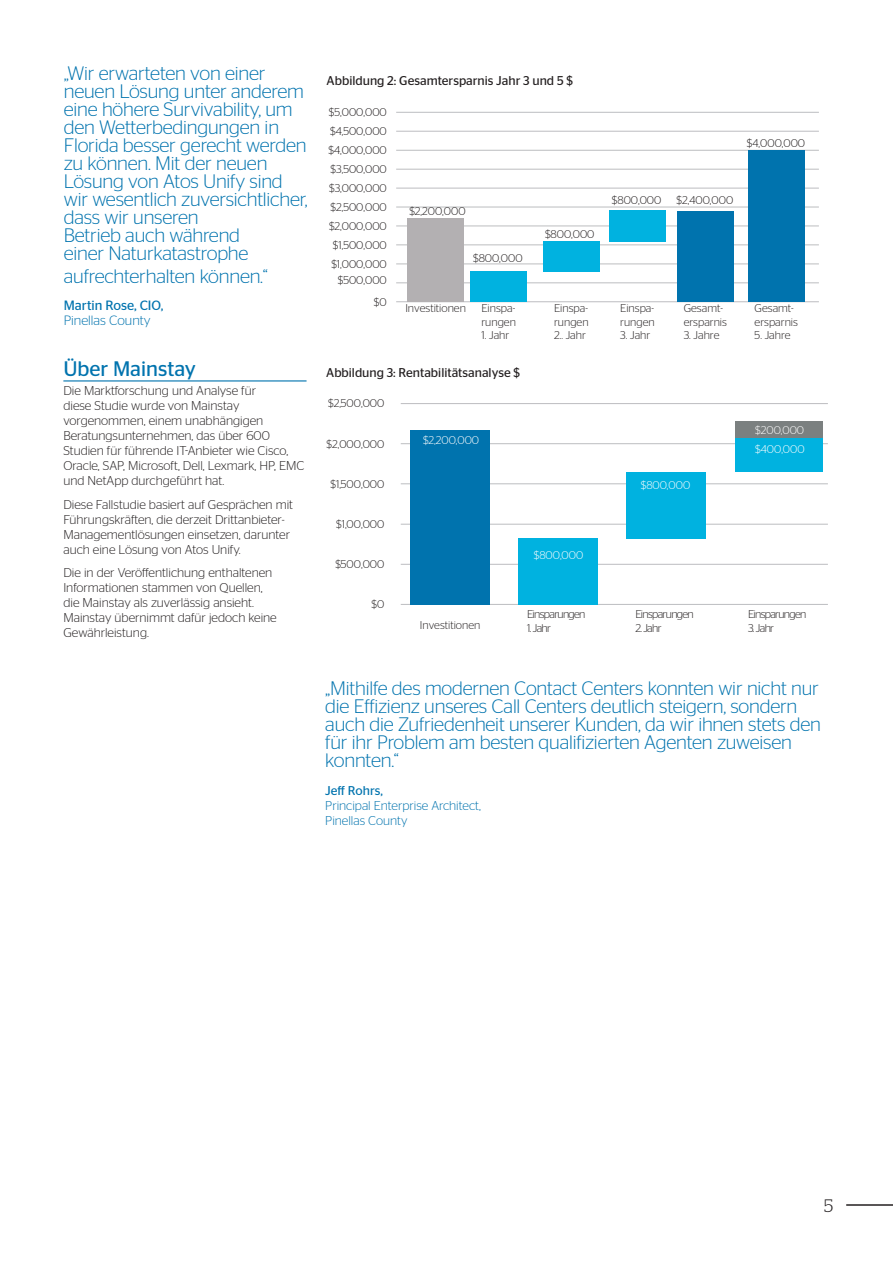
<style>
.page{position:relative;width:893px;height:1263px;background:#fff}
.page>*{position:absolute;margin:0;border:0;box-sizing:border-box;transform-origin:0 0}
.Chapter_Title{font:21px "Stag Sans";color:#0073ae}
.t1{font:300 19.5px/18px "Stag Sans";letter-spacing:-.01em;color:#0073ae}
.Page_numbering{font:300 18px "Stag";color:#231f20}
.t2{font:13.5px/15px "Stag Sans";color:#0073ae}
.Body_Copy{font:300 12.75px/15px "Stag Sans";color:#231f20}
.Body_Copy-2{font:12.75px "Stag Sans";color:#231f20}
.t3{font:300 12.75px/15px "Stag Sans";color:#0073ae}
.t4{font:300 11.25px/13.5px "Stag Sans";color:#231f20}
.t5{font:300 11.25px "Stag Sans";color:#fff}
.t6{font:300 11.25px "Stag Sans";letter-spacing:-.06em;color:#231f20}
.s1{font-weight:300}
.s2{font-weight:400}
</style>
<div class="page">
<hr style="left:63px;top:380px;width:244px;height:1px;background:#0073ae">
<hr style="left:396px;top:150px;width:423px;height:1px;background:#bcbdc0">
<hr style="left:396px;top:112px;width:423px;height:1px;background:#bcbdc0">
<hr style="left:396px;top:131px;width:423px;height:1px;background:#bcbdc0">
<hr style="left:396px;top:169px;width:423px;height:1px;background:#bcbdc0">
<hr style="left:396px;top:188px;width:423px;height:1px;background:#bcbdc0">
<hr style="left:396px;top:264px;width:423px;height:1px;background:#bcbdc0">
<hr style="left:396px;top:207px;width:423px;height:1px;background:#bcbdc0">
<hr style="left:396px;top:226px;width:423px;height:1px;background:#bcbdc0">
<hr style="left:396px;top:244px;width:423px;height:1px;background:#bcbdc0">
<hr style="left:396px;top:282px;width:423px;height:1px;background:#bcbdc0">
<hr style="left:396px;top:301px;width:423px;height:1px;background:#bcbdc0">
<div style="left:408px;top:218px;width:56px;height:84px;background:#b3b0b2"></div>
<div style="left:471px;top:271px;width:56px;height:31px;background:#00b2e0"></div>
<div style="left:543px;top:241px;width:56px;height:31px;background:#00b2e0"></div>
<div style="left:609px;top:211px;width:56px;height:31px;background:#00b2e0"></div>
<div style="left:677px;top:211px;width:56px;height:91px;background:#0073ae"></div>
<div style="left:748px;top:150px;width:56px;height:152px;background:#0073ae"></div>
<hr style="left:401px;top:524px;width:427px;height:1px;background:#bcbdc0">
<hr style="left:401px;top:564px;width:427px;height:1px;background:#bcbdc0">
<hr style="left:401px;top:604px;width:427px;height:1px;background:#bcbdc0">
<hr style="left:401px;top:403px;width:427px;height:1px;background:#bcbdc0">
<hr style="left:401px;top:443px;width:427px;height:1px;background:#bcbdc0">
<hr style="left:401px;top:483px;width:427px;height:1px;background:#bcbdc0">
<div style="left:410px;top:430px;width:80px;height:174px;background:#0073ae"></div>
<div style="left:518px;top:538px;width:80px;height:66px;background:#00b2e0"></div>
<div style="left:626px;top:472px;width:80px;height:66px;background:#00b2e0"></div>
<div style="left:735px;top:439px;width:87px;height:33px;background:#00b2e0"></div>
<div style="left:735px;top:421px;width:87px;height:17px;background:#7b8080"></div>
<hr style="left:846px;top:1204px;width:47px;height:2px;background:#231f20">
<p class="t1" style="left:64px;top:64px;width:245px">„Wir erwarteten von einer neuen Lösung unter anderem eine höhere Survivability, um den Wetterbedingungen in<br>Florida besser gerecht werden zu können. Mit der neuen<br>Lösung von Atos Unify sind wir wesentlich zuversichtlicher, dass wir unseren<br>Betrieb auch während<br>einer Naturkatastrophe</p>
<p class="t1" style="left:64px;top:267px;width:206px">aufrechterhalten können.“</p>
<p class="t2" style="left:64px;top:298px;width:101px">Martin Rose, CIO,<br><span class="s1">Pinellas County</span></p>
<p class="Body_Copy-2" style="left:327px;top:74px;width:248px">Abbildung 2: Gesamtersparnis Jahr 3 und 5 $</p>
<p class="t4" style="left:329px;top:105px;width:59px">$5,000,000</p>
<p class="t4" style="left:329px;top:143px;width:60px">$4,000,000</p>
<p class="t4" style="left:330px;top:124px;width:58px">$4,500,000</p>
<p class="t4" style="left:331px;top:162px;width:58px">$3,500,000</p>
<p class="t4" style="left:329px;top:181px;width:59px">$3,000,000</p>
<p class="t4" style="left:331px;top:200px;width:58px">$2,500,000</p>
<p class="t4" style="left:333px;top:238px;width:55px">$1,500,000</p>
<p class="t4" style="left:329px;top:219px;width:59px">$2,000,000</p>
<p class="t4" style="left:331px;top:257px;width:57px">$1,000,000</p>
<p class="t4" style="left:338px;top:269px;width:50px;line-height:21.5px;text-align:right">$500,000 $0</p>
<p class="t4" style="left:409px;top:204px;width:58px">$2,200,000</p>
<p class="t4" style="left:473px;top:252px;width:51px">$800,000</p>
<p class="t4" style="left:545px;top:227px;width:51px">$800,000</p>
<p class="t4" style="left:612px;top:193px;width:51px">$800,000</p>
<p class="t4" style="left:677px;top:193px;width:58px">$2,400,000</p>
<p class="t4" style="left:405px;top:301px;width:62px">Investitionen</p>
<p class="t4" style="left:554px;top:301px;width:36px;text-align:justify">Einspa&shy;rungen 2.. Jahr</p>
<p class="t4" style="left:620px;top:301px;width:36px">Einspa&shy;rungen</p>
<p class="t4" style="left:481px;top:301px;width:36px">Einspa&shy;rungen</p>
<p class="t4" style="left:481px;top:328px;width:29px">1. Jahr</p>
<p class="t4" style="left:620px;top:328px;width:32px">3. Jahr</p>
<p class="t4" style="left:684px;top:301px;width:45px">Gesamt&shy;ersparnis</p>
<p class="t4" style="left:684px;top:328px;width:37px">3. Jahre</p>
<p class="Chapter_Title" style="left:63px;top:357px;width:134px">Über Mainstay</p>
<p class="Body_Copy-2" style="left:326px;top:365px;width:195px">Abbildung 3: Rentabilitätsanalyse $</p>
<p class="Body_Copy" style="left:63px;top:383px;width:243px">Die Marktforschung und Analyse für<br>diese Studie wurde von Mainstay vorgenommen, einem unabhängigen Beratungsunternehmen, das über 600<br>Studien für führende IT-Anbieter wie Cisco, Oracle, SAP, Microsoft, Dell, Lexmark, HP, EMC und NetApp durchgeführt hat.</p>
<p class="Body_Copy" style="left:63px;top:497px;width:231px">Diese Fallstudie basiert auf Gesprächen mit Führungskräften, die derzeit Drittanbieter-Managementlösungen einsetzen, darunter auch eine Lösung von Atos Unify.</p>
<p class="Body_Copy" style="left:63px;top:565px;width:215px">Die in der Veröffentlichung enthaltenen Informationen stammen von Quellen, die Mainstay als zuverlässig ansieht.<br>Mainstay übernimmt dafür jedoch keine Gewährleistung.</p>
<p class="t4" style="left:328px;top:397px;width:58px">$2,500,000</p>
<p class="t5" style="left:423px;top:434px;width:58px">$2,200,000</p>
<p class="t4" style="left:327px;top:437px;width:59px">$2,000,000</p>
<p class="t4" style="left:330px;top:478px;width:55px">$1,500,000</p>
<p class="t4" style="left:336px;top:517px;width:50px">$1,00,000</p>
<p class="t5" style="left:534px;top:548px;width:51px">$800,000</p>
<p class="t4" style="left:335px;top:557px;width:50px">$500,000</p>
<p class="t4" style="left:371px;top:597px;width:14px">$0</p>
<p class="t6" style="left:527px;top:608px;width:60px">Einsparungen</p>
<p class="t4" style="left:527px;top:621px;width:25px">1. Jahr</p>
<p class="t4" style="left:420px;top:618px;width:62px">Investitionen</p>
<p class="t5" style="left:641px;top:479px;width:51px">$800,000</p>
<p class="t6" style="left:635px;top:608px;width:60px">Einsparungen</p>
<p class="t4" style="left:635px;top:621px;width:28px">2. Jahr</p>
<p class="t4" style="left:747px;top:136px;width:60px">$4,000,000</p>
<p class="t4" style="left:755px;top:301px;width:45px">Gesamt&shy;ersparnis</p>
<p class="t4" style="left:755px;top:328px;width:38px">5. Jahre</p>
<p class="t5" style="left:755px;top:424px;width:50px">$200,000</p>
<p class="t5" style="left:755px;top:443px;width:51px">$400,000</p>
<p class="t6" style="left:748px;top:608px;width:60px">Einsparungen</p>
<p class="t4" style="left:748px;top:621px;width:28px">3. Jahr</p>
<p class="t1" style="left:325px;top:679px;width:497px">„Mithilfe des modernen Contact Centers konnten wir nicht nur die Effizienz unseres Call Centers deutlich steigern, sondern auch die Zufriedenheit unserer Kunden, da wir ihnen stets den für ihr Problem am besten qualifizierten Agenten zuweisen konnten.“</p>
<p class="t3" style="left:325px;top:783px;width:157px"><span class="s2">Jeff Rohrs,<br></span>Principal Enterprise Architect,<br>Pinellas County</p>
<p class="Page_numbering" style="left:824px;top:1196px;width:11px">5</p>
</div>
